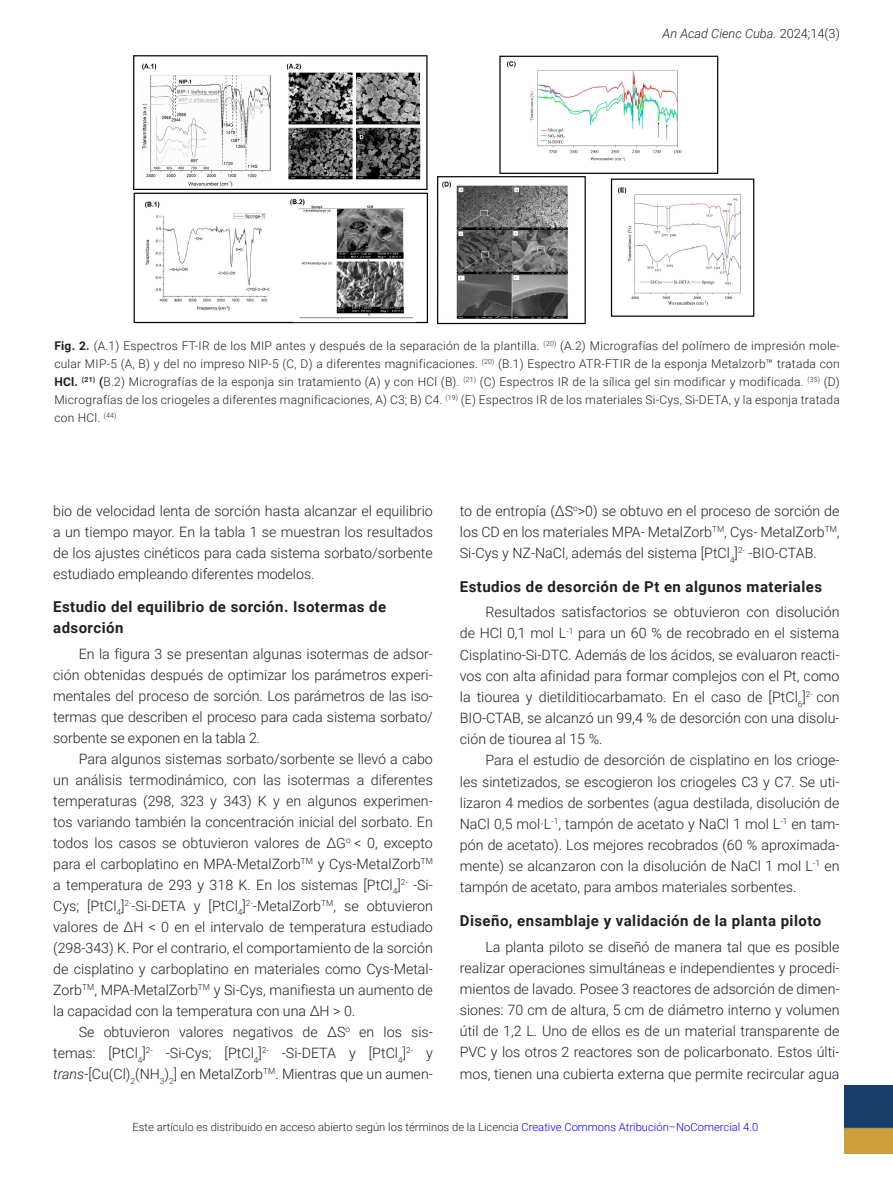
<style>
.page{position:relative;width:893px;height:1191px;background:#fff}
.page>*{position:absolute;margin:0;border:0;box-sizing:border-box;transform-origin:0 0}
.Val_3{font:700 15px/21px "Roboto";letter-spacing:.03em;color:#231f20}
.Texto_Normal{font:300 14.25px/21px "Roboto";color:#231f20;text-align:justify}
.t1{font:italic 300 12.75px "Roboto";color:#231f20}
.Pie_de_Figura{font:300 12px/18px "Roboto";letter-spacing:.02em;color:#231f20;text-align:justify}
.t2{font:300 11.25px "Roboto";color:#231f20}
.s1{font-style:normal}
.s2{font-weight:700}
.s3{font-style:italic}
.s4{color:#00f}
</style>
<div class="page">
<img style="left:844px;top:1085px;width:49px;height:68px">
<img style="left:133px;top:55px;width:622px;height:270px">
<p class="t1" style="left:663px;top:25px;width:179px">An Acad Cienc Cuba. <span class="s1">2024;14(3)</span></p>
<p class="Pie_de_Figura" style="left:54px;top:336px;width:787px"><span class="s2">Fig. 2.</span> (A.1) Espectros FT-IR de los MIP antes y después de la separación de la plantilla. <sup>(20)</sup> (A.2) Micrografías del polímero de impresión mole&shy;cular MIP-5 (A, B) y del no impreso NIP-5 (C, D) a diferentes magnificaciones. <sup>(20)</sup> (B.1) Espectro ATR-FTIR de la esponja Metalzorb™ tratada con <span class="s2">HCl.</span> <sup>(21)</sup> <span class="s2">(</span>B.2) Micrografías de la esponja sin tratamiento (A) y con HCl (B). <sup>(21)</sup> (C) Espectros IR de la sílica gel sin modificar y modificada. <sup>(35)</sup> (D)<br>Micrografías de los criogeles a diferentes magnificaciones, A) C3; B) C4. <sup>(19)</sup> (E) Espectros IR de los materiales Si-Cys, Si-DETA, y la esponja tratada con HCl. <sup>(44)</sup></p>
<p class="Texto_Normal" style="left:53px;top:499px;width:381px">bio de velocidad lenta de sorción hasta alcanzar el equilibrio a un tiempo mayor. En la tabla 1 se muestran los resultados de los ajustes cinéticos para cada sistema sorbato/sorbente estudiado empleando diferentes modelos.</p>
<p class="Val_3" style="left:53px;top:596px;width:335px">Estudio del equilibrio de sorción. Isotermas de adsorción</p>
<p class="Texto_Normal" style="left:53px;top:642px;width:381px;text-indent:26px">En la figura 3 se presentan algunas isotermas de adsor&shy;ción obtenidas después de optimizar los parámetros experi&shy;mentales del proceso de sorción. Los parámetros de las iso&shy;termas que describen el proceso para cada sistema sorbato/ sorbente se exponen en la tabla 2.</p>
<p class="Texto_Normal" style="left:53px;top:747px;width:381px;text-indent:26px">Para algunos sistemas sorbato/sorbente se llevó a cabo un análisis termodinámico, con las isotermas a diferentes temperaturas (298, 323 y 343) K y en algunos experimen&shy;tos variando también la concentración inicial del sorbato. En todos los casos se obtuvieron valores de ∆G<sup>o</sup> &lt; 0, excepto para el carboplatino en MPA-MetalZorb<sup>TM</sup> y Cys-MetalZorb<sup>TM </sup>a temperatura de 293 y 318 K. En los sistemas [PtCl<sub>4</sub>]<sup>2-</sup> -Si-Cys; [PtCl<sub>4</sub>]<sup>2-</sup>-Si-DETA y [PtCl<sub>4</sub>]<sup>2-</sup>-MetalZorb<sup>TM</sup>, se obtuvieron valores de ∆H &lt; 0 en el intervalo de temperatura estudiado (298-343) K. Por el contrario, el comportamiento de la sorción de cisplatino y carboplatino en materiales como Cys-Metal-Zorb<sup>TM</sup>, MPA-MetalZorb<sup>TM</sup> y Si-Cys, manifiesta un aumento de la capacidad con la temperatura con una ∆H &gt; 0.</p>
<p class="Texto_Normal" style="left:53px;top:1020px;width:381px;text-indent:26px">Se obtuvieron valores negativos de ΔS<sup>o</sup> en los sis&shy;temas: [PtCl<sub>4</sub>]<sup>2-</sup> -Si-Cys; [PtCl<sub>4</sub>]<sup>2-</sup> -Si-DETA y [PtCl<sub>4</sub>]<sup>2-</sup> y <span class="s3">trans</span>-[Cu(Cl)<sub>2</sub>(NH<sub>3</sub>)<sub>2</sub>] en MetalZorb<sup>TM</sup>. Mientras que un aumen-</p>
<p class="Texto_Normal" style="left:460px;top:499px;width:381px">to de entropía (∆S<sup>o</sup>&gt;0) se obtuvo en el proceso de sorción de los CD en los materiales MPA- MetalZorb<sup>TM</sup>, Cys- MetalZorb<sup>TM</sup>, Si-Cys y NZ-NaCl, además del sistema [PtCl<sub>4</sub>]<sup>2-</sup> -BIO-CTAB.</p>
<p class="Val_3" style="left:460px;top:575px;width:364px">Estudios de desorción de Pt en algunos materiales</p>
<p class="Texto_Normal" style="left:460px;top:601px;width:381px;text-indent:26px">Resultados satisfactorios se obtuvieron con disolución de HCl 0,1 mol L<sup>-1</sup> para un 60 % de recobrado en el sistema Cisplatino-Si-DTC. Además de los ácidos, se evaluaron reacti&shy;vos con alta afinidad para formar complejos con el Pt, como la tiourea y dietilditiocarbamato. En el caso de [PtCl<sub>6</sub>]<sup>2-</sup> con BIO-CTAB, se alcanzó un 99,4 % de desorción con una disolu&shy;ción de tiourea al 15 %.</p>
<p class="Texto_Normal" style="left:460px;top:749px;width:381px;text-indent:26px">Para el estudio de desorción de cisplatino en los crioge&shy;les sintetizados, se escogieron los criogeles C3 y C7. Se uti&shy;lizaron 4 medios de sorbentes (agua destilada, disolución de NaCl 0,5 mol·L<sup>-1</sup>, tampón de acetato y NaCl 1 mol L<sup>-1</sup> en tam&shy;pón de acetato). Los mejores recobrados (60 % aproximada&shy;mente) se alcanzaron con la disolución de NaCl 1 mol L<sup>-1</sup> en tampón de acetato, para ambos materiales sorbentes.</p>
<p class="Val_3" style="left:460px;top:909px;width:363px">Diseño, ensamblaje y validación de la planta piloto</p>
<p class="Texto_Normal" style="left:460px;top:935px;width:381px;text-indent:26px">La planta piloto se diseñó de manera tal que es posible realizar operaciones simultáneas e independientes y procedi&shy;mientos de lavado. Posee 3 reactores de adsorción de dimen&shy;siones: 70 cm de altura, 5 cm de diámetro interno y volumen útil de 1,2 L. Uno de ellos es de un material transparente de PVC y los otros 2 reactores son de policarbonato. Estos últi&shy;mos, tienen una cubierta externa que permite recircular agua</p>
<p class="t2" style="left:132px;top:1119px;width:627px">Este artículo es distribuido en acceso abierto según los términos de la Licencia <span class="s4">Creative Commons Atribución–NoComercial 4.0</span></p>
</div>
